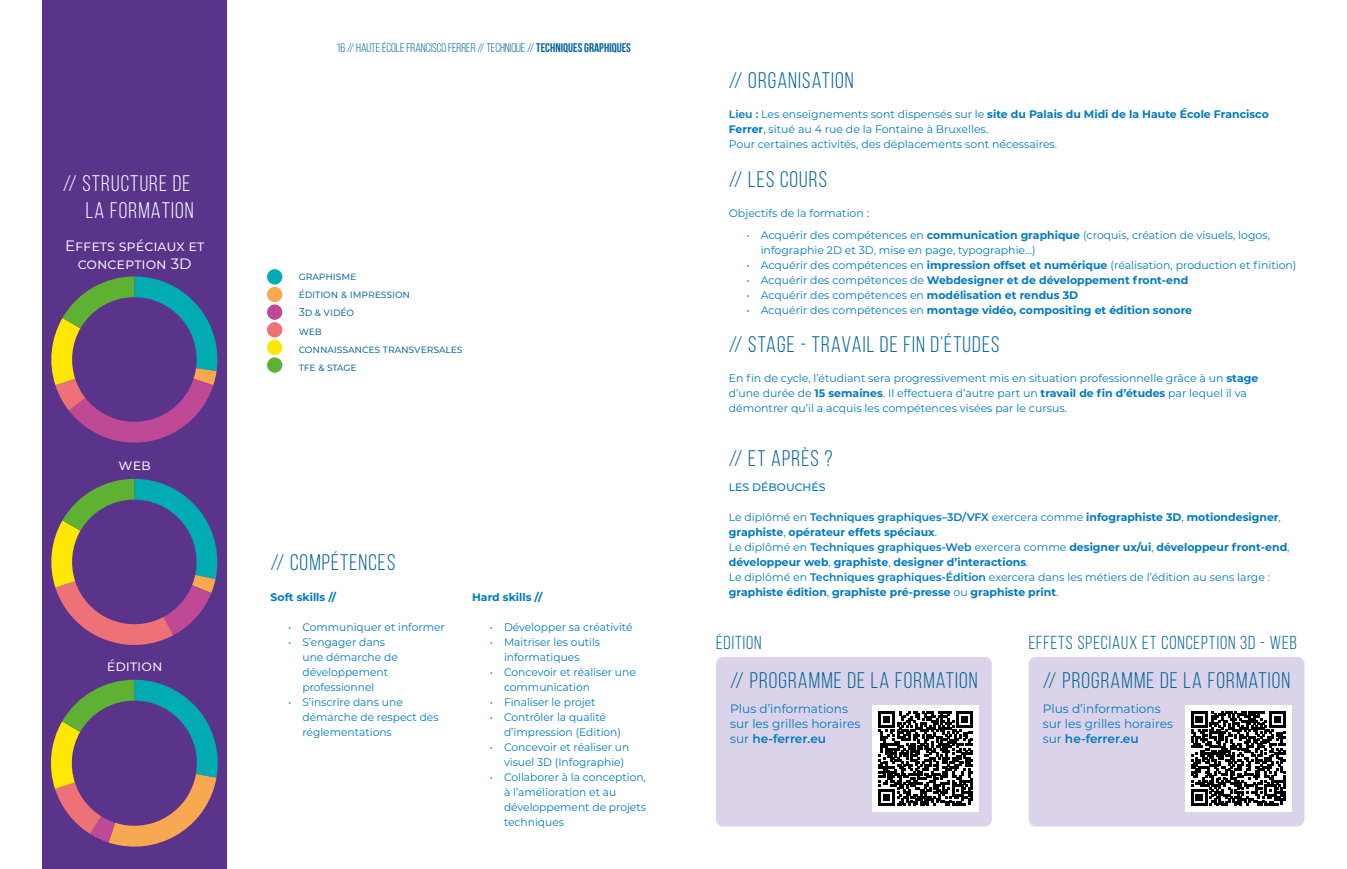
<style>
.page{position:relative;width:1347px;height:869px;background:#fff}
.page>*{position:absolute;margin:0;border:0;box-sizing:border-box;transform-origin:0 0}
.t1{font:22.5px "Bebas Neue";letter-spacing:.05em;color:#006397}
.t2{font:22.5px/27px "Bebas Neue";letter-spacing:.05em;color:#fff;text-align:right}
.t3{font:18.75px "Bebas Neue";letter-spacing:.05em;color:#006397}
.t4{font:15px/18px "Montserrat";color:#fff;text-align:center}
.t5{font:12.5px "Bebas Neue";color:#006397}
.t6{font:12.12px/15px "Montserrat";color:#007abd}
.t7{font:11.25px/18.1px "Montserrat";letter-spacing:-.01em;color:#006397}
.t8{font:10.88px/15px "Montserrat";color:#007abd}
.t9{font:700 10.88px/15px "Montserrat";color:#007abd}
.t10{font:500 10.88px "Montserrat";color:#007abd}
.s1{font-weight:700}
.s2{font-weight:600}
.s3{font-weight:400}
</style>
<div class="page">
<div style="left:43px;top:0;width:184px;height:868px;background:#5a348b"></div>
<div style="left:267px;top:269px;width:15px;height:15px;background:#00acb3;border-radius:50%"></div>
<div style="left:267px;top:304px;width:15px;height:15px;background:#bf4995;border-radius:50%"></div>
<div style="left:267px;top:339px;width:15px;height:16px;background:#fee803;border-radius:50%"></div>
<div style="left:267px;top:287px;width:15px;height:15px;background:#f7a850;border-radius:50%"></div>
<div style="left:267px;top:322px;width:15px;height:15px;background:#ee7177;border-radius:50%"></div>
<div style="left:267px;top:357px;width:15px;height:15px;background:#5eb132;border-radius:50%"></div>
<svg style="left:51px;top:276px;width:166px;height:167px"></svg>
<svg style="left:51px;top:478px;width:166px;height:167px"></svg>
<svg style="left:51px;top:679px;width:167px;height:168px"></svg>
<div style="left:716px;top:656px;width:275px;height:170px;background:#dbd3ea;border-radius:7px"></div>
<div style="left:872px;top:704px;width:106px;height:107px;background:#fff"></div>
<svg style="left:878px;top:711px;width:94px;height:94px"></svg>
<div style="left:1028px;top:656px;width:276px;height:170px;background:#dbd3ea;border-radius:7px"></div>
<div style="left:1185px;top:704px;width:106px;height:107px;background:#fff"></div>
<svg style="left:1191px;top:711px;width:94px;height:94px"></svg>
<h1 class="t2" style="left:63px;top:169px;width:132px">// STRUCTURE DE<br>LA FORMATION</h1>
<h3 class="t4" style="left:65px;top:236px;width:141px">Effets spéciaux et conception 3D</h3>
<h3 class="t4" style="left:119px;top:455px;width:34px">web</h3>
<h3 class="t4" style="left:107px;top:655px;width:57px">édition</h3>
<p class="t5" style="left:337px;top:41px;width:295px">16 // HAUTE ÉCOLE FRANCISCO FERRER // TECHNIQUE // <span class="s1">TECHNIQUES GRAPHIQUES</span></p>
<p class="t7" style="left:299px;top:266px;width:165px">graphisme<br>édition &amp; impression<br>3d &amp; vidéo<br>web<br>connaissances transversales tfe &amp; stage</p>
<h1 class="t1" style="left:270px;top:550px;width:126px">// COMPÉTENCES</h1>
<p class="t9" style="left:270px;top:589px;width:67px">Soft skills //</p>
<p class="t8" style="left:288px;top:619px;width:158px">• Communiquer et informer</p>
<p class="t8" style="left:302px;top:634px;width:97px;text-indent:-14px">• S’engager dans une démarche de développement professionnel</p>
<p class="t8" style="left:302px;top:694px;width:138px;text-indent:-14px">• S’inscrire dans une démarche de respect des réglementations</p>
<p class="t9" style="left:472px;top:589px;width:72px">Hard skills //</p>
<p class="t8" style="left:490px;top:619px;width:144px">• Développer sa créativité</p>
<p class="t8" style="left:490px;top:634px;width:112px;text-align:center">• Maitriser les outils informatiques</p>
<p class="t8" style="left:504px;top:664px;width:133px;text-indent:-14px">• Concevoir et réaliser une communication</p>
<p class="t8" style="left:490px;top:694px;width:107px">• Finaliser le projet</p>
<p class="t8" style="left:504px;top:709px;width:119px;text-indent:-14px">• Contrôler la qualité d’impression (Edition)</p>
<p class="t8" style="left:504px;top:739px;width:127px;text-indent:-14px">• Concevoir et réaliser un visuel 3D (Infographie)</p>
<p class="t8" style="left:504px;top:769px;width:143px;text-indent:-14px">• Collaborer à la conception, à l’amélioration et au développement de projets techniques</p>
<h1 class="t1" style="left:729px;top:68px;width:126px">// ORGANISATION</h1>
<p class="t8" style="left:729px;top:106px;width:541px"><span class="s2">Lieu :</span> Les enseignements sont dispensés sur le <span class="s1">site du Palais du Midi de la Haute École Francisco<br>Ferrer</span>, situé au 4 rue de la Fontaine à Bruxelles.<br>Pour certaines activités, des déplacements sont nécessaires.</p>
<h1 class="t1" style="left:729px;top:167px;width:100px">// LES COURS</h1>
<p class="t8" style="left:729px;top:205px;width:142px">Objectifs de la formation :</p>
<p class="t8" style="left:760px;top:227px;width:511px;text-indent:-14px">• Acquérir des compétences en <span class="s1">communication graphique</span> (croquis, création de visuels, logos, infographie 2D et 3D, mise en page, typographie…)</p>
<p class="t8" style="left:746px;top:257px;width:551px">• Acquérir des compétences en <span class="s1">impression offset et numérique</span> (réalisation, production et finition)</p>
<p class="t9" style="left:746px;top:272px;width:443px"><span class="s3">• Acquérir des compétences de</span> Webdesigner et de développement front-end</p>
<p class="t8" style="left:746px;top:287px;width:333px">• Acquérir des compétences en <span class="s1">modélisation et rendus 3D</span></p>
<p class="t9" style="left:746px;top:302px;width:447px"><span class="s3">• Acquérir des compétences en</span> montage vidéo, compositing et édition sonore</p>
<h1 class="t1" style="left:729px;top:332px;width:272px">// STAGE - TRAVAIL DE FIN D’ÉTUDES</h1>
<p class="t8" style="left:729px;top:370px;width:531px">En fin de cycle, l’étudiant sera progressivement mis en situation professionnelle grâce à un <span class="s1">stage </span>d’une durée de <span class="s1">15 semaines</span>. Il effectuera d’autre part un <span class="s1">travail de fin d’études</span> par lequel il va démontrer qu’il a acquis les compétences visées par le cursus.</p>
<h1 class="t1" style="left:729px;top:446px;width:105px">// ET APRÈS ?</h1>
<p class="t10" style="left:729px;top:479px;width:98px">LES DÉBOUCHÉS</p>
<p class="t9" style="left:729px;top:509px;width:562px"><span class="s3">Le diplômé en</span> <span class="s2">Techniques graphiques–3D/VFX</span> <span class="s3">exercera comme</span> infographiste 3D<span class="s3">,</span> motiondesigner<span class="s3">, </span>graphiste<span class="s3">,</span> opérateur effets spéciaux<span class="s3">.<br>Le diplômé en</span> <span class="s2">Techniques graphiques-Web</span> <span class="s3">exercera comme</span> designer ux/ui<span class="s3">,</span> développeur front-end<span class="s3">, </span>développeur web<span class="s3">,</span> graphiste<span class="s3">,</span> designer d’interactions<span class="s3">.<br>Le diplômé en</span> <span class="s2">Techniques graphiques-Édition</span> <span class="s3">exercera dans les métiers de l’édition au sens large : </span>graphiste édition<span class="s3">,</span> graphiste pré-presse <span class="s3">ou</span> graphiste print<span class="s3">.</span></p>
<h2 class="t3" style="left:716px;top:632px;width:47px">ÉDITION</h2>
<h2 class="t3" style="left:1028px;top:632px;width:269px">EFFETS SPECIAUX ET CONCEPTION 3D - WEB</h2>
<h1 class="t1" style="left:730px;top:667px;width:249px">// PROGRAMME DE LA FORMATION</h1>
<p class="t6" style="left:730px;top:700px;width:132px">Plus d’informations sur les grilles horaires sur <span class="s2">he-ferrer.eu</span></p>
<h1 class="t1" style="left:1042px;top:667px;width:249px">// PROGRAMME DE LA FORMATION</h1>
<p class="t6" style="left:1042px;top:700px;width:132px">Plus d’informations sur les grilles horaires sur <span class="s2">he-ferrer.eu</span></p>
</div>
